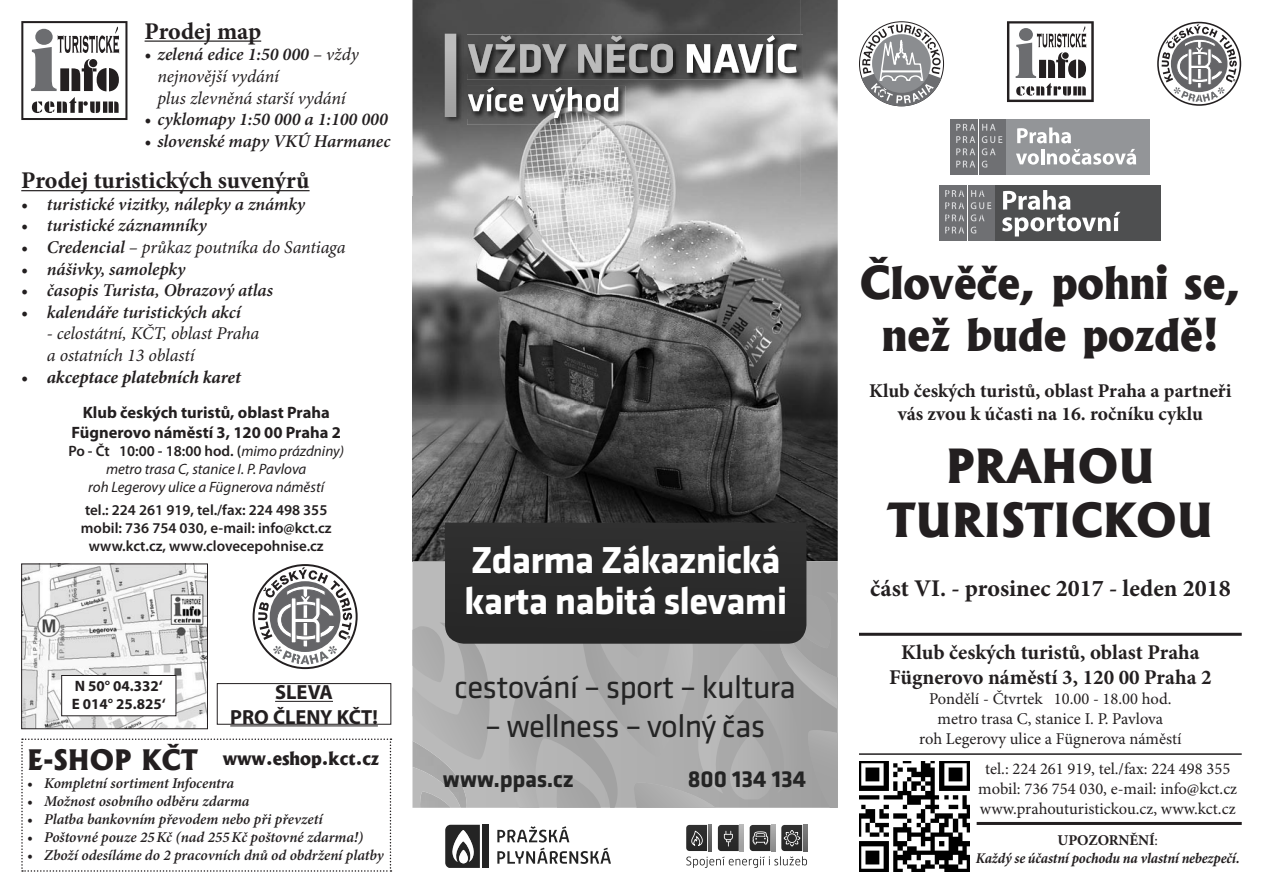
<style>
.page{position:relative;width:1263px;height:893px;background:#fff}
.page>*{position:absolute;margin:0;border:0;box-sizing:border-box;transform-origin:0 0}
.t1{font:800 45px/54px "Albertus";color:#231f20;text-align:center}
.t2{font:800 43.5px/52.2px "Albertus";color:#231f20;text-align:center}
.t3{font:700 38.85px/41.8px "Klavika";letter-spacing:-.02em;color:#fff}
.t4{font:33px "Klavika";letter-spacing:-.02em;color:#242424}
.t5{font:800 27px "Albertus";color:#231f20}
.t6{font:700 24px "Minion Pro";color:#231f20}
.t7{font:700 24px "Klavika";color:#242424}
.t8{font:700 21px/25.2px "Minion Pro";color:#231f20;text-align:center}
.t9{font:700 20.4px/24.6px "Myriad Pro";color:#231f20;text-align:center}
.t10{font:700 19.5px/23.4px "Minion Pro";color:#231f20;text-align:center}
.t11{font:italic 600 18px "Minion Pro";letter-spacing:-.005em;color:#231f20}
.t12{font:italic 18px/21.6px "Minion Pro";letter-spacing:-.005em;color:#231f20}
.t13{font:italic 700 18px "Minion Pro";letter-spacing:-.005em;color:#231f20}
.t14{font:800 18px "Albertus";color:#231f20}
.t15{font:16.5px/19.8px "Minion Pro";color:#231f20;text-align:center}
.t16{font:700 16.5px/19.8px "Myriad Pro";color:#231f20;text-align:center}
.t17{font:italic 600 15px "Minion Pro";letter-spacing:-.005em;color:#231f20}
.t18{font:600 15px/18px "Myriad Pro";color:#231f20;text-align:center}
.t19{font:italic 15px/18px "Myriad Pro";color:#231f20;text-align:center}
.t20{font:italic 700 condensed 15px/18px "Minion Pro";letter-spacing:-.01em;color:#231f20;text-align:center}
.t21{font:700 15px/18px "Myriad Pro";color:#231f20}
.s1{font-weight:600}
.s2{font-weight:600;font-style:normal}
.s3{font-style:normal;font-stretch:normal}
.s4{font-weight:400;font-style:normal;font-stretch:normal}
</style>
<div class="page">
<svg style="left:1015px;top:26px;width:72px;height:70px"></svg>
<div style="left:1007px;top:21px;width:87px;height:81px;border:2px solid #231f20"></div>
<div style="left:1157px;top:22px;width:84px;height:84px;border:2px solid #231f20;border-radius:50%"></div>
<svg style="left:1161px;top:24px;width:76px;height:78px"></svg>
<svg style="left:859px;top:21px;width:85px;height:85px"></svg>
<img style="left:859px;top:761px;width:110px;height:111px">
<hr style="left:859px;top:753px;width:383px;height:2px;background:#231f20">
<hr style="left:977px;top:822px;width:265px;height:3px;background:#231f20">
<hr style="left:859px;top:633px;width:383px;height:3px;background:#231f20">
<div style="left:940px;top:185px;width:27px;height:55px;background:#6f7073"></div>
<div style="left:968px;top:185px;width:27px;height:55px;background:#6f7073"></div>
<svg style="left:945px;top:190px;width:19px;height:31px"></svg>
<svg style="left:971px;top:190px;width:20px;height:31px"></svg>
<svg style="left:945px;top:227px;width:19px;height:6px"></svg>
<svg style="left:971px;top:227px;width:5px;height:7px"></svg>
<div style="left:995px;top:185px;width:166px;height:55px;background:#4e4f50"></div>
<svg style="left:1002px;top:190px;width:118px;height:46px"></svg>
<div style="left:951px;top:119px;width:27px;height:55px;background:#6f7073"></div>
<div style="left:979px;top:119px;width:27px;height:55px;background:#6f7073"></div>
<svg style="left:956px;top:124px;width:19px;height:31px"></svg>
<svg style="left:982px;top:124px;width:20px;height:31px"></svg>
<svg style="left:956px;top:161px;width:19px;height:7px"></svg>
<svg style="left:982px;top:161px;width:5px;height:7px"></svg>
<div style="left:1006px;top:119px;width:144px;height:55px;background:#939598"></div>
<svg style="left:1017px;top:127px;width:54px;height:16px"></svg>
<svg style="left:1016px;top:153px;width:23px;height:12px"></svg>
<hr style="left:1041px;top:149px;width:3px;height:15px;background:#fff">
<svg style="left:1047px;top:149px;width:89px;height:16px"></svg>
<hr style="left:145px;top:41px;width:116px;height:1px;background:#231f20">
<hr style="left:21px;top:190px;width:289px;height:1px;background:#231f20">
<svg style="left:21px;top:21px;width:106px;height:99px"></svg>
<svg style="left:254px;top:565px;width:103px;height:103px"></svg>
<div style="left:253px;top:564px;width:105px;height:105px;border:2px solid #231f20;border-radius:50%"></div>
<svg style="left:258px;top:567px;width:94px;height:97px"></svg>
<img style="left:23px;top:566px;width:183px;height:161px">
<div style="left:21px;top:564px;width:187px;height:165px;border:1px solid #231f20"></div>
<div style="left:62px;top:675px;width:114px;height:41px;background:#fff"></div>
<div style="left:61px;top:675px;width:115px;height:41px;border:1px solid #231f20"></div>
<svg style="left:21px;top:738px;width:370px;height:134px"></svg>
<hr style="left:275px;top:701px;width:58px;height:1px;background:#231f20">
<hr style="left:230px;top:725px;width:148px;height:1px;background:#231f20">
<div style="left:217px;top:683px;width:174px;height:42px;border:1px solid #231f20"></div>
<img style="left:412px;top:0;width:426px;height:523px">
<svg style="left:412px;top:523px;width:426px;height:285px;background:#7d7d7d"></svg>
<svg style="left:686px;top:825px;width:121px;height:43px"></svg>
<img style="left:443px;top:32px;width:20px;height:92px">
<svg style="left:445px;top:34px;width:11px;height:83px"></svg>
<img style="left:467px;top:34px;width:336px;height:46px">
<img style="left:468px;top:35px;width:207px;height:1px">
<img style="left:468px;top:36px;width:207px;height:37px">
<img style="left:687px;top:35px;width:109px;height:38px">
<img style="left:467px;top:86px;width:158px;height:39px">
<img style="left:468px;top:87px;width:150px;height:31px">
<svg style="left:497px;top:826px;width:72px;height:16px"></svg>
<svg style="left:497px;top:848px;width:114px;height:16px"></svg>
<div style="left:482px;top:825px;width:7px;height:43px;background:#242424"></div>
<svg style="left:445px;top:825px;width:35px;height:43px"></svg>
<h3 class="t6" style="left:145px;top:17px;width:118px">Prodej map</h3>
<p class="t12" style="left:157px;top:44px;width:203px;text-indent:-13px"><span class="s1">• zelená edice 1:50 000</span> – vždy nejnovější vydání<br>plus zlevněná starší vydání</p>
<p class="t11" style="left:145px;top:109px;width:245px">• cyklomapy 1:50 000 a 1:100 000</p>
<p class="t11" style="left:145px;top:130px;width:247px">• slovenské mapy VKÚ Harmanec</p>
<h3 class="t6" style="left:21px;top:166px;width:290px">Prodej turistických suvenýrů</h3>
<p class="t11" style="left:21px;top:193px;width:285px">• turistické vizitky, nálepky a známky</p>
<p class="t11" style="left:21px;top:215px;width:187px">• turistické záznamníky</p>
<p class="t12" style="left:21px;top:237px;width:326px"><span class="s1">• Credencial</span> – průkaz poutníka do Santiaga</p>
<p class="t11" style="left:21px;top:258px;width:166px">• nášivky, samolepky</p>
<p class="t11" style="left:21px;top:280px;width:253px">• časopis Turista, Obrazový atlas</p>
<p class="t11" style="left:21px;top:301px;width:221px">• kalendáře turistických akcí</p>
<p class="t12" style="left:47px;top:324px;width:214px">- celostátní, KČT, oblast Praha a ostatních 13 oblastí</p>
<p class="t13" style="left:21px;top:366px;width:221px">• akceptace platebních karet</p>
<p class="t16" style="left:71px;top:403px;width:271px">Klub českých turistů, oblast Praha<br>Fügnerovo náměstí 3, 120 00 Praha 2</p>
<p class="t19" style="left:68px;top:443px;width:277px"><span class="s2">Po - Čt 10:00 - 18:00 hod. (</span>mimo prázdniny) metro trasa C, stanice I. P. Pavlova<br>roh Legerovy ulice a Fügnerova náměstí</p>
<p class="t18" style="left:81px;top:501px;width:252px">tel.: 224 261 919, tel./fax: 224 498 355 mobil: 736 754 030, e-mail: info@kct.cz www.kct.cz, www.clovecepohnise.cz</p>
<p class="t21" style="left:72px;top:677px;width:96px">N 50° 04.332‘<br>E 014° 25.825‘</p>
<h3 class="t5" style="left:27px;top:743px;width:172px">E-SHOP KČT</h3>
<p class="t17" style="left:27px;top:775px;width:209px">• Kompletní sortiment Infocentra</p>
<p class="t17" style="left:27px;top:793px;width:224px">• Možnost osobního odběru zdarma</p>
<p class="t17" style="left:27px;top:811px;width:297px">• Platba bankovním převodem nebo při převzetí</p>
<p class="t17" style="left:27px;top:829px;width:338px">• Poštovné pouze 25Kč (nad 255Kč poštovné zdarma!)</p>
<p class="t17" style="left:27px;top:847px;width:358px">• Zboží odesíláme do 2 pracovních dnů od obdržení platby</p>
<p class="t9" style="left:230px;top:680px;width:149px">SLEVA<br>PRO ČLENY KČT!</p>
<p class="t14" style="left:223px;top:747px;width:157px">www.eshop.kct.cz</p>
<h3 class="t3" style="left:464px;top:539px;width:325px">Zdarma Zákaznická karta nabitá slevami</h3>
<h3 class="t4" style="left:455px;top:669px;width:342px">cestování – sport – kultura</h3>
<h3 class="t4" style="left:485px;top:708px;width:282px">– wellness – volný čas</h3>
<h3 class="t7" style="left:443px;top:766px;width:132px">www.ppas.cz</h3>
<h3 class="t7" style="left:688px;top:766px;width:120px">800 134 134</h3>
<h2 class="t2" style="left:859px;top:257px;width:383px">Člověče, pohni se, než bude pozdě!</h2>
<p class="t10" style="left:869px;top:380px;width:364px">Klub českých turistů, oblast Praha a partneři vás zvou k účasti na 16. ročníku cyklu</p>
<h1 class="t1" style="left:887px;top:439px;width:328px">PRAHOU<br>TURISTICKOU</h1>
<h3 class="t6" style="left:870px;top:574px;width:362px">část VI. - prosinec 2017 - leden 2018</h3>
<p class="t8" style="left:889px;top:641px;width:324px">Klub českých turistů, oblast Praha<br>Fügnerovo náměstí 3, 120 00 Praha 2</p>
<p class="t15" style="left:919px;top:690px;width:264px">Pondělí - Čtvrtek 10.00 - 18.00 hod. metro trasa C, stanice I. P. Pavlova<br>roh Legerovy ulice a Fügnerova náměstí</p>
<p class="t15" style="left:978px;top:760px;width:260px">tel.: 224 261 919, tel./fax: 224 498 355 mobil: 736 754 030, e-mail: info@kct.cz www.prahouturistickou.cz, www.kct.cz</p>
<p class="t20" style="left:976px;top:831px;width:265px"><span class="s3">UPOZORNĚNÍ</span><span class="s4">:<br></span>Každý se účastní pochodu na vlastní nebezpečí.</p>
</div>
